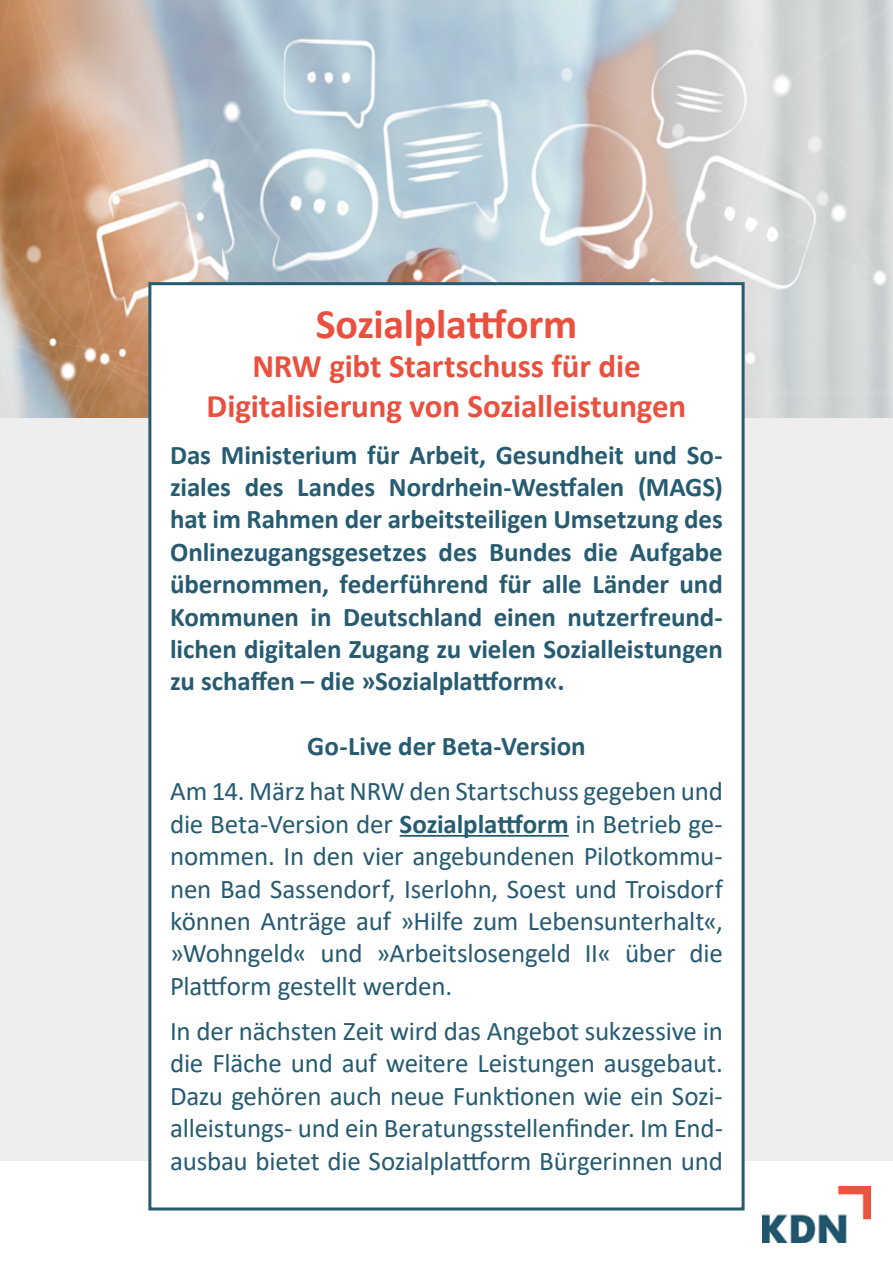
<style>
.page{position:relative;width:893px;height:1263px;background:#fff}
.page>*{position:absolute;margin:0;border:0;box-sizing:border-box;transform-origin:0 0}
.t1{font:700 42px "Calibri";letter-spacing:-.01em;color:#ea503e}
.t2{font:700 33px/39.6px "Calibri";letter-spacing:-.005em;color:#ea503e;text-align:center}
.t3{font:27px/32.4px "Calibri";letter-spacing:-.01em;color:#265b71;text-align:justify}
.t4{font:700 27px/32.4px "Calibri";letter-spacing:-.005em;color:#265b71;text-align:justify}
.s1{font-weight:700}
</style>
<div class="page">
<div style="left:0;top:418px;width:893px;height:743px;background:#eee"></div>
<img style="left:0;top:0;width:893px;height:418px">
<img style="left:762px;top:1186px;width:109px;height:57px">
<div style="left:148px;top:282px;width:597px;height:928px;background:#fff;border:3px solid #265b71"></div>
<hr style="left:400px;top:835px;width:169px;height:2px;background:#265b71">
<h1 class="t1" style="left:316px;top:294px;width:263px">Sozialplattform</h1>
<p class="t2" style="left:207px;top:346px;width:481px">NRW gibt Startschuss für die<br>Digitalisierung von Sozialleistungen</p>
<p class="t4" style="left:170px;top:438px;width:554px">Das Ministerium für Arbeit, Gesundheit und So&shy;ziales des Landes Nordrhein-Westfalen (MAGS) hat im Rahmen der arbeitsteiligen Umsetzung des Onlinezugangsgesetzes des Bundes die Aufgabe übernommen, federführend für alle Länder und Kommunen in Deutschland einen nutzerfreund&shy;lichen digitalen Zugang zu vielen Sozialleistungen zu schaffen – die »Sozialplattform«.</p>
<p class="t4" style="left:307px;top:730px;width:280px">Go-Live der Beta-Version</p>
<p class="t3" style="left:170px;top:774px;width:554px">Am 14. März hat NRW den Startschuss gegeben und die Beta-Version der <span class="s1">Sozialplattform</span> in Betrieb ge&shy;nommen. In den vier angebundenen Pilotkommu&shy;nen Bad Sassendorf, Iserlohn, Soest und Troisdorf können Anträge auf »Hilfe zum Lebensunterhalt«, »Wohngeld« und »Arbeitslosengeld II« über die Plattform gestellt werden.</p>
<p class="t3" style="left:170px;top:1014px;width:554px">In der nächsten Zeit wird das Angebot sukzessive in die Fläche und auf weitere Leistungen ausgebaut.<br>Dazu gehören auch neue Funktionen wie ein Sozi&shy;alleistungs- und ein Beratungsstellenfinder. Im End&shy;ausbau bietet die Sozialplattform Bürgerinnen und</p>
</div>
